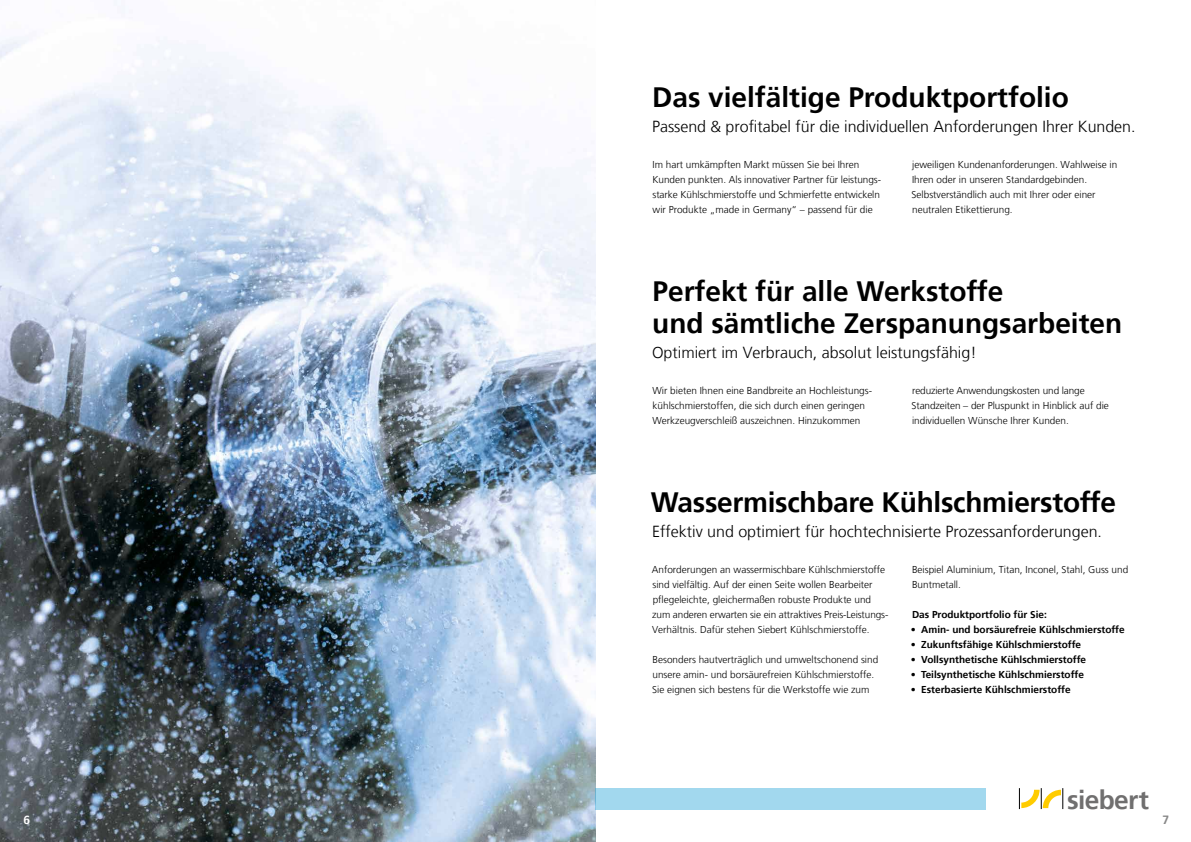
<style>
.page{position:relative;width:1191px;height:842px;background:#fff}
.page>*{position:absolute;margin:0;border:0;box-sizing:border-box;transform-origin:0 0}
.t1{font:700 28px/32px "Frutiger 65";color:#000}
.t2{font:700 26.2px "Frutiger 65";letter-spacing:-.025em;color:#706f6f}
.t3{font:300 16px "Frutiger LT";color:#000}
.t4{font:700 12px "Frutiger 65";color:#fff}
.t5{font:700 12px "Frutiger 65";color:#878787}
.t6{font:300 10px/15px "Frutiger LT";color:#000}
.t7{font:700 10px "Frutiger 65";color:#000}
</style>
<div class="page">
<img style="left:0;top:0;width:595px;height:842px">
<svg style="left:1019px;top:788px;width:44px;height:21px"></svg>
<div style="left:595px;top:788px;width:391px;height:22px;background:#a2d8ee"></div>
<h1 class="t1" style="left:652px;top:81px;width:418px">Das vielfältige Produktportfolio</h1>
<h3 class="t3" style="left:652px;top:117px;width:485px">Passend &amp; profitabel für die individuellen Anforderungen Ihrer Kunden.</h3>
<p class="t6" style="left:652px;top:157px;width:230px">Im hart umkämpften Markt müssen Sie bei Ihren Kunden punkten. Als innovativer Partner für leistungs&shy;starke Kühlschmierstoffe und Schmierfette entwickeln wir Produkte „made in Germany“ – passend für die</p>
<p class="t6" style="left:911px;top:157px;width:207px">jeweiligen Kundenanforderungen. Wahlweise in Ihren oder in unseren Standardgebinden.<br>Selbstverständlich auch mit Ihrer oder einer neutralen Etikettierung.</p>
<h1 class="t1" style="left:652px;top:275px;width:471px">Perfekt für alle Werkstoffe<br>und sämtliche Zerspanungsarbeiten</h1>
<h3 class="t3" style="left:652px;top:343px;width:326px">Optimiert im Verbrauch, absolut leistungsfähig!</h3>
<p class="t6" style="left:652px;top:383px;width:221px">Wir bieten Ihnen eine Bandbreite an Hochleistungs&shy;kühlschmierstoffen, die sich durch einen geringen<br>Werkzeugverschleiß auszeichnen. Hinzukommen</p>
<p class="t6" style="left:911px;top:383px;width:199px">reduzierte Anwendungskosten und lange<br>Standzeiten – der Pluspunkt in Hinblick auf die individuellen Wünsche Ihrer Kunden.</p>
<h1 class="t1" style="left:651px;top:486px;width:467px">Wassermischbare Kühlschmierstoffe</h1>
<h3 class="t3" style="left:652px;top:522px;width:451px">Effektiv und optimiert für hochtechnisierte Prozessanforderungen.</h3>
<p class="t6" style="left:652px;top:562px;width:238px">Anforderungen an wassermischbare Kühlschmierstoffe sind vielfältig. Auf der einen Seite wollen Bearbeiter pflegeleichte, gleichermaßen robuste Produkte und zum anderen erwarten sie ein attraktives Preis-Leistungs-Verhältnis. Dafür stehen Siebert Kühlschmierstoffe.</p>
<p class="t6" style="left:652px;top:652px;width:228px">Besonders hautverträglich und umweltschonend sind unsere amin- und borsäurefreien Kühlschmierstoffe.<br>Sie eignen sich bestens für die Werkstoffe wie zum</p>
<p class="t6" style="left:912px;top:562px;width:218px">Beispiel Aluminium, Titan, Inconel, Stahl, Guss und<br>Buntmetall.</p>
<p class="t7" style="left:912px;top:608px;width:136px">Das Produktportfolio für Sie:</p>
<p class="t7" style="left:910px;top:623px;width:215px">• Amin- und borsäurefreie Kühlschmierstoffe</p>
<p class="t7" style="left:910px;top:638px;width:172px">• Zukunftsfähige Kühlschmierstoffe</p>
<p class="t7" style="left:910px;top:653px;width:177px">• Vollsynthetische Kühlschmierstoffe</p>
<p class="t7" style="left:910px;top:668px;width:175px">• Teilsynthetische Kühlschmierstoffe</p>
<p class="t7" style="left:910px;top:683px;width:161px">• Esterbasierte Kühlschmierstoffe</p>
<h2 class="t2" style="left:1067px;top:784px;width:83px">siebert</h2>
<p class="t4" style="left:24px;top:813px;width:8px">6</p>
<p class="t5" style="left:1162px;top:813px;width:8px">7</p>
</div>
